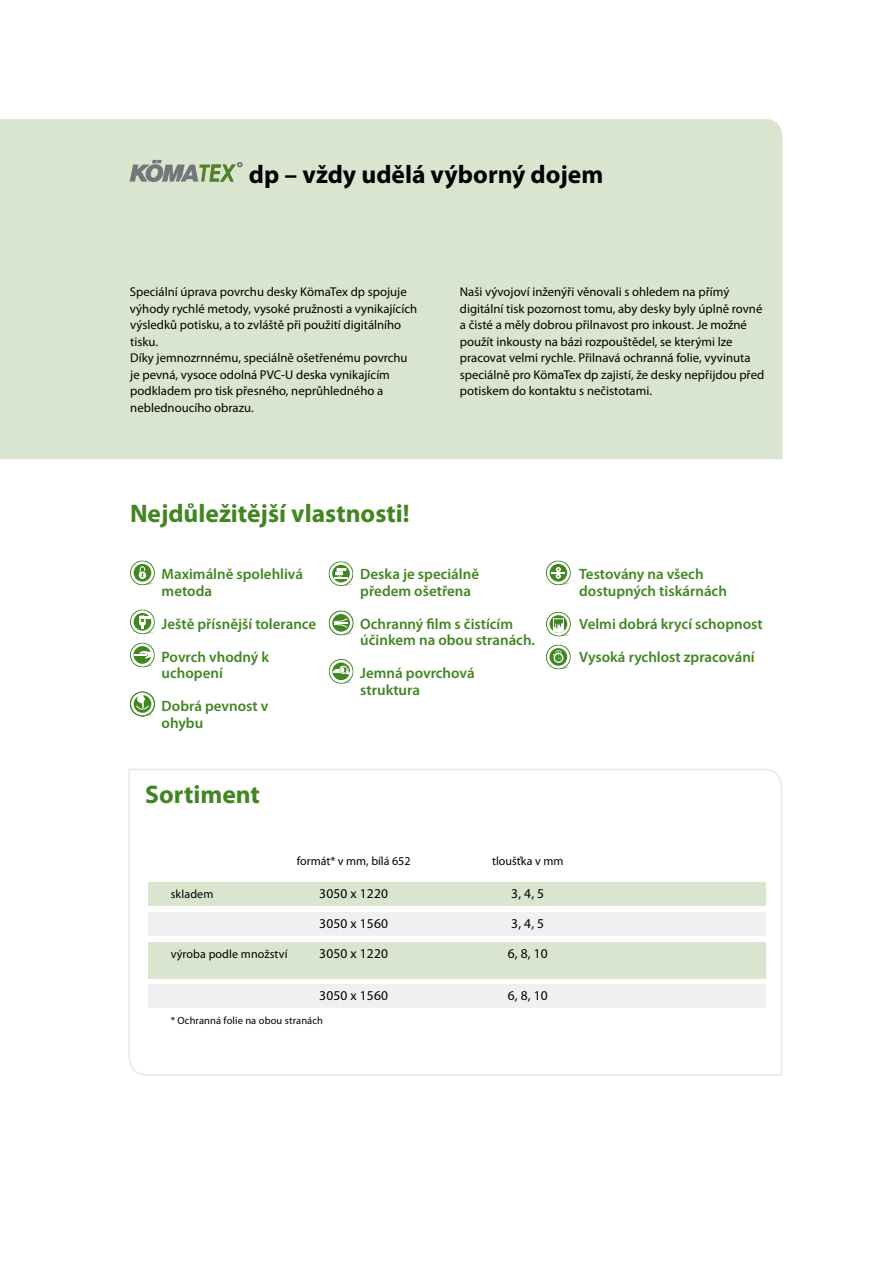
<style>
.page{position:relative;width:893px;height:1263px;background:#fff}
.page>*{position:absolute;margin:0;border:0;box-sizing:border-box;transform-origin:0 0}
.t1{font:700 25.5px "Myriad Pro";color:#418621}
.t2{font:700 25.5px "Myriad Pro";color:#000}
.t3{font:600 15px/16.5px "Myriad Pro";color:#418621}
.t4{font:13.5px "Myriad Pro";letter-spacing:.01em;color:#000}
.t5{font:12.75px/16.5px "Myriad Pro";color:#000}
.t6{font:12px "Myriad Pro";letter-spacing:.01em;color:#000}
.t7{font:10.5px "Myriad Pro";letter-spacing:.01em;color:#000}
</style>
<div class="page">
<div style="left:0;top:119px;width:782px;height:340px;background:#dae5cf"></div>
<svg style="left:130px;top:160px;width:112px;height:22px;background:#a2b09b"></svg>
<svg style="left:130px;top:560px;width:25px;height:25px"></svg>
<svg style="left:130px;top:609px;width:25px;height:25px"></svg>
<svg style="left:130px;top:643px;width:25px;height:24px"></svg>
<hr style="left:137px;top:713px;width:16px;height:3px;background:#cfd0d2;border-radius:50%">
<svg style="left:130px;top:692px;width:24px;height:24px"></svg>
<div style="left:134px;top:695px;width:17px;height:18px;background:#418621;border-radius:50%"></div>
<svg style="left:135px;top:692px;width:15px;height:18px"></svg>
<div style="left:130px;top:691px;width:25px;height:25px;border:1px solid #418621;border-radius:50%"></div>
<svg style="left:329px;top:561px;width:24px;height:25px"></svg>
<svg style="left:329px;top:610px;width:25px;height:25px"></svg>
<svg style="left:546px;top:560px;width:25px;height:25px"></svg>
<svg style="left:546px;top:612px;width:25px;height:24px"></svg>
<div style="left:553px;top:619px;width:10px;height:12px;border:1px solid #fff"></div>
<svg style="left:546px;top:645px;width:25px;height:24px"></svg>
<svg style="left:128px;top:769px;width:654px;height:307px"></svg>
<div style="left:148px;top:882px;width:618px;height:24px;background:#dae5cf"></div>
<div style="left:148px;top:912px;width:618px;height:24px;background:#f0f0f1"></div>
<div style="left:148px;top:942px;width:618px;height:36px;background:#dae5cf"></div>
<div style="left:148px;top:984px;width:618px;height:24px;background:#f0f0f1"></div>
<svg style="left:329px;top:659px;width:25px;height:25px"></svg>
<div style="left:340px;top:666px;width:7px;height:8px;border:1px solid #fff;border-radius:50%"></div>
<h1 class="t2" style="left:249px;top:157px;width:356px">dp – vždy udělá výborný dojem</h1>
<p class="t5" style="left:130px;top:283px;width:289px">Speciální úprava povrchu desky KömaTex dp spojuje výhody rychlé metody, vysoké pružnosti a vynikajících výsledků potisku, a to zvláště při použití digitálního tisku.<br>Díky jemnozrnnému, speciálně ošetřenému povrchu je pevná, vysoce odolná PVC-U deska vynikajícím podkladem pro tisk přesného, neprůhledného a neblednoucího obrazu.</p>
<p class="t5" style="left:460px;top:283px;width:306px">Naši vývojoví inženýři věnovali s ohledem na přímý digitální tisk pozornost tomu, aby desky byly úplně rovné a čisté a měly dobrou přilnavost pro inkoust. Je možné použít inkousty na bázi rozpouštědel, se kterými lze pracovat velmi rychle. Přilnavá ochranná folie, vyvinuta speciálně pro KömaTex dp zajistí, že desky nepřijdou před potiskem do kontaktu s nečistotami.</p>
<h1 class="t1" style="left:130px;top:496px;width:281px">Nejdůležitější vlastnosti!</h1>
<p class="t3" style="left:162px;top:565px;width:143px">Maximálně spolehlivá metoda</p>
<p class="t3" style="left:162px;top:615px;width:156px">Ještě přísnější tolerance</p>
<p class="t3" style="left:162px;top:648px;width:109px">Povrch vhodný k uchopení</p>
<p class="t3" style="left:162px;top:697px;width:108px">Dobrá pevnost v ohybu</p>
<p class="t3" style="left:360px;top:565px;width:120px">Deska je speciálně předem ošetřena</p>
<p class="t3" style="left:360px;top:615px;width:176px">Ochranný film s čistícím účinkem na obou stranách.</p>
<p class="t3" style="left:360px;top:664px;width:116px">Jemná povrchová struktura</p>
<p class="t3" style="left:579px;top:565px;width:149px">Testovány na všech dostupných tiskárnách</p>
<p class="t3" style="left:579px;top:615px;width:185px">Velmi dobrá krycí schopnost</p>
<p class="t3" style="left:579px;top:648px;width:177px">Vysoká rychlost zpracování</p>
<h1 class="t1" style="left:145px;top:778px;width:116px">Sortiment</h1>
<p class="t6" style="left:297px;top:854px;width:115px">formát* v mm, bílá 652</p>
<p class="t6" style="left:492px;top:854px;width:73px">tloušťka v mm</p>
<p class="t6" style="left:171px;top:887px;width:44px">skladem</p>
<p class="t4" style="left:319px;top:885px;width:70px">3050 x 1220</p>
<p class="t4" style="left:511px;top:885px;width:34px">3, 4, 5</p>
<p class="t4" style="left:319px;top:915px;width:70px">3050 x 1560</p>
<p class="t4" style="left:511px;top:915px;width:34px">3, 4, 5</p>
<p class="t6" style="left:171px;top:947px;width:118px">výroba podle množství</p>
<p class="t4" style="left:319px;top:945px;width:70px">3050 x 1220</p>
<p class="t4" style="left:508px;top:945px;width:41px">6, 8, 10</p>
<p class="t4" style="left:319px;top:987px;width:70px">3050 x 1560</p>
<p class="t4" style="left:508px;top:987px;width:41px">6, 8, 10</p>
<p class="t7" style="left:171px;top:1014px;width:154px">* Ochranná folie na obou stranách</p>
</div>
